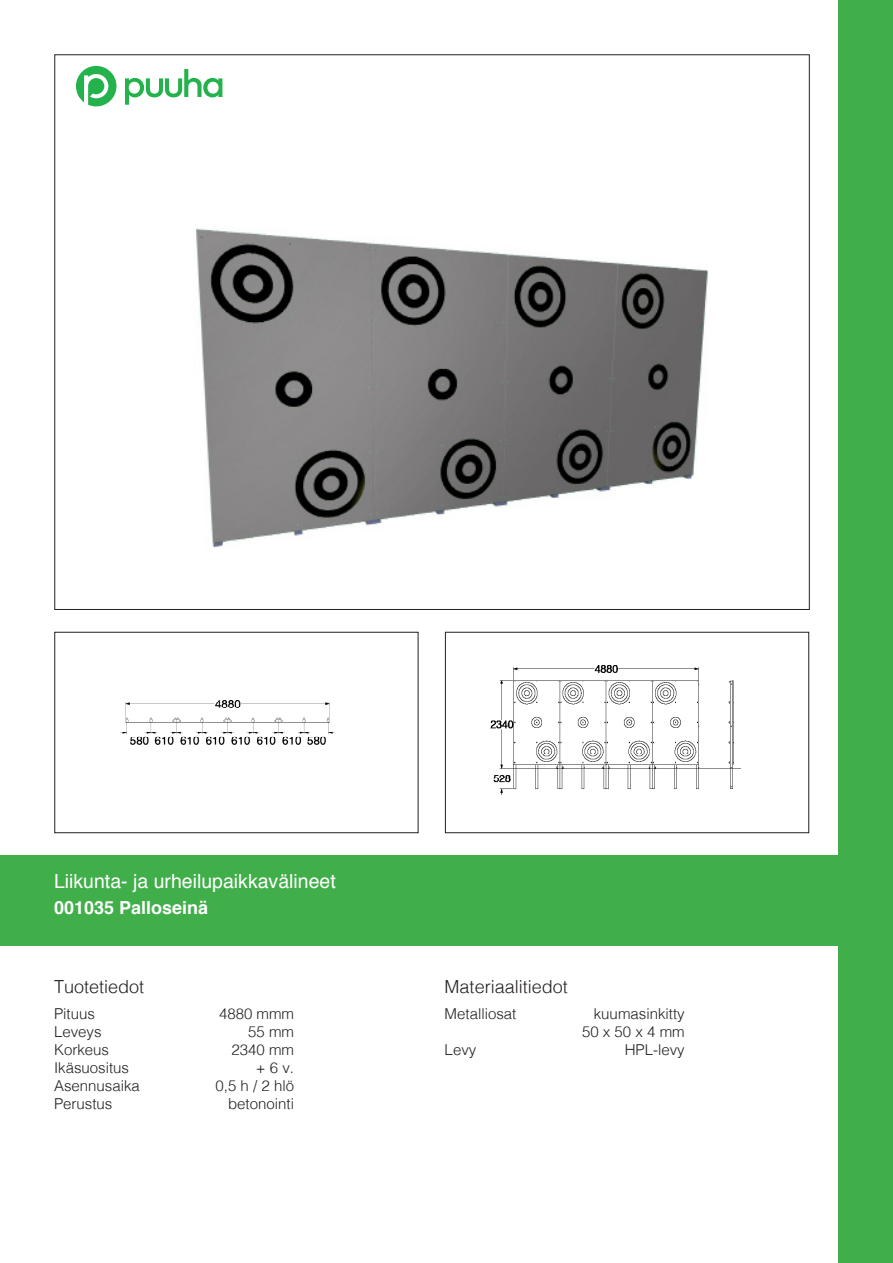
<style>
.page{position:relative;width:893px;height:1263px;background:#fff}
.page>*{position:absolute;margin:0;border:0;box-sizing:border-box;transform-origin:0 0}
.kategoria{font:19.5px "Helvetica";color:#fff}
.Tuotetiedot_materiaa{font:300 18px "Helvetica";color:#231f20}
.kategoria-2{font:700 18px "Helvetica";color:#fff}
.leveä_taulukko_copy{font:300 15px "Helvetica";color:#231f20}
</style>
<div class="page">
<div style="left:55px;top:632px;width:363px;height:201px;border:1px solid #231f20"></div>
<div style="left:445px;top:632px;width:364px;height:201px;border:1px solid #231f20"></div>
<div style="left:839px;top:0;width:54px;height:1263px;background:#40ae49"></div>
<div style="left:0;top:855px;width:893px;height:91px;background:#40ae49"></div>
<img style="left:490px;top:665px;width:251px;height:129px">
<img style="left:120px;top:700px;width:214px;height:45px">
<img style="left:195px;top:228px;width:513px;height:319px">
<svg style="left:76px;top:66px;width:40px;height:40px"></svg>
<svg style="left:125px;top:69px;width:97px;height:36px"></svg>
<p class="kategoria" style="left:54px;top:866px;width:283px">Liikunta- ja urheilupaikkavälineet</p>
<p class="kategoria-2" style="left:54px;top:893px;width:156px">001035 Palloseinä</p>
<p class="Tuotetiedot_materiaa" style="left:54px;top:971px;width:92px">Tuotetiedot</p>
<p class="leveä_taulukko_copy" style="left:54px;top:1001px;width:42px">Pituus</p>
<p class="leveä_taulukko_copy" style="left:219px;top:1001px;width:77px">4880 mmm</p>
<p class="leveä_taulukko_copy" style="left:54px;top:1019px;width:49px">Leveys</p>
<p class="leveä_taulukko_copy" style="left:248px;top:1019px;width:47px">55 mm</p>
<p class="leveä_taulukko_copy" style="left:54px;top:1037px;width:57px">Korkeus</p>
<p class="leveä_taulukko_copy" style="left:231px;top:1037px;width:64px">2340 mm</p>
<p class="leveä_taulukko_copy" style="left:54px;top:1055px;width:77px">Ikäsuositus</p>
<p class="leveä_taulukko_copy" style="left:256px;top:1055px;width:40px">+ 6 v.</p>
<p class="leveä_taulukko_copy" style="left:54px;top:1073px;width:87px">Asennusaika</p>
<p class="leveä_taulukko_copy" style="left:216px;top:1073px;width:80px">0,5 h / 2 hlö</p>
<p class="leveä_taulukko_copy" style="left:54px;top:1091px;width:60px">Perustus</p>
<p class="leveä_taulukko_copy" style="left:228px;top:1091px;width:67px">betonointi</p>
<p class="Tuotetiedot_materiaa" style="left:445px;top:971px;width:125px">Materiaalitiedot</p>
<p class="leveä_taulukko_copy" style="left:445px;top:1001px;width:73px">Metalliosat</p>
<p class="leveä_taulukko_copy" style="left:594px;top:1001px;width:92px">kuumasinkitty</p>
<p class="leveä_taulukko_copy" style="left:582px;top:1019px;width:104px">50 x 50 x 4 mm</p>
<p class="leveä_taulukko_copy" style="left:445px;top:1037px;width:33px">Levy</p>
<p class="leveä_taulukko_copy" style="left:625px;top:1037px;width:61px">HPL-levy</p>
</div>
